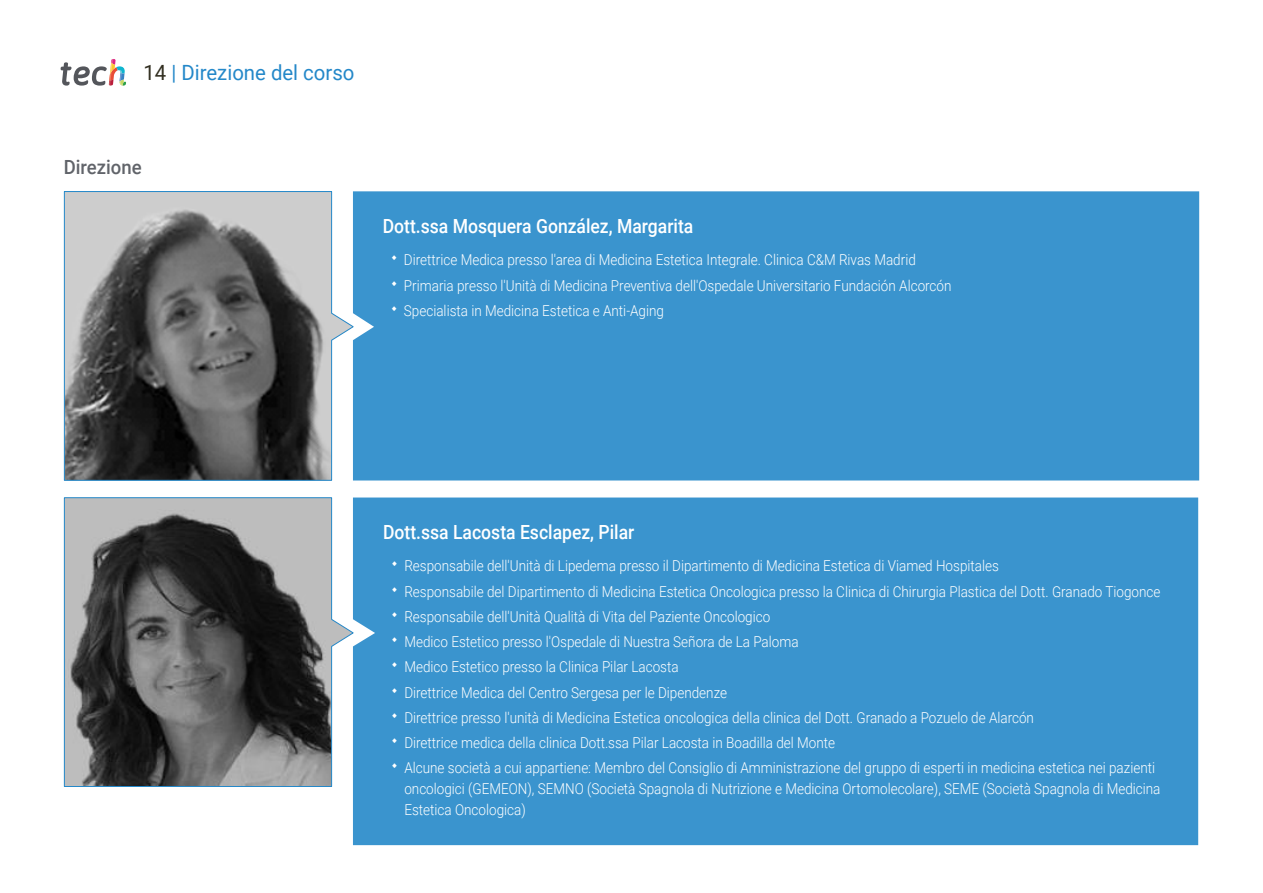
<style>
.page{position:relative;width:1263px;height:893px;background:#fff}
.page>*{position:absolute;margin:0;border:0;box-sizing:border-box;transform-origin:0 0}
.t1{font:21px "Roboto";color:#2488c9}
.t2{font:500 19.5px "Roboto";color:#fff;scale:.9 1}
.t3{font:500 19.5px "Roboto";color:#61646a;scale:.95 1}
.t4{font:300 15px/25.2px "Roboto";color:#fff;scale:.9 1}
.s1{color:#312e20}
</style>
<div class="page">
<svg style="left:61px;top:59px;width:65px;height:27px"></svg>
<div style="left:354px;top:191px;width:845px;height:289px;background:#3a94ce"></div>
<div style="left:353px;top:497px;width:845px;height:348px;background:#3a94ce"></div>
<svg style="left:64px;top:191px;width:290px;height:290px"></svg>
<svg style="left:64px;top:497px;width:290px;height:290px"></svg>
<svg style="left:392px;top:255px;width:5px;height:5px"></svg>
<svg style="left:392px;top:281px;width:5px;height:5px"></svg>
<svg style="left:392px;top:306px;width:5px;height:5px"></svg>
<svg style="left:392px;top:561px;width:5px;height:5px"></svg>
<svg style="left:392px;top:587px;width:5px;height:5px"></svg>
<svg style="left:392px;top:612px;width:5px;height:5px"></svg>
<svg style="left:392px;top:637px;width:5px;height:5px"></svg>
<svg style="left:392px;top:662px;width:5px;height:5px"></svg>
<svg style="left:392px;top:688px;width:5px;height:5px"></svg>
<svg style="left:392px;top:713px;width:5px;height:5px"></svg>
<svg style="left:392px;top:738px;width:5px;height:5px"></svg>
<svg style="left:392px;top:764px;width:5px;height:5px"></svg>
<h1 class="t1" style="left:144px;top:57px;width:213px"><span class="s1">14</span> | Direzione del corso</h1>
<h2 class="t3" style="left:64px;top:153px;width:84px">Direzione</h2>
<h2 class="t2" style="left:383px;top:212px;width:347px">Dott.ssa Mosquera González, Margarita</h2>
<p class="t4" style="left:404px;top:247px;width:610px">Direttrice Medica presso l'area di Medicina Estetica Integrale. Clinica C&amp;M Rivas Madrid<br>Primaria presso l'Unità di Medicina Preventiva dell'Ospedale Universitario Fundación Alcorcón<br>Specialista in Medicina Estetica e Anti-Aging</p>
<h2 class="t2" style="left:383px;top:518px;width:281px">Dott.ssa Lacosta Esclapez, Pilar</h2>
<p class="t4" style="left:404px;top:553px;width:842px">Responsabile dell'Unità di Lipedema presso il Dipartimento di Medicina Estetica di Viamed Hospitales<br>Responsabile del Dipartimento di Medicina Estetica Oncologica presso la Clinica di Chirurgia Plastica del Dott. Granado Tiogonce Responsabile dell'Unità Qualità di Vita del Paziente Oncologico<br>Medico Estetico presso l'Ospedale di Nuestra Señora de La Paloma<br>Medico Estetico presso la Clinica Pilar Lacosta<br>Direttrice Medica del Centro Sergesa per le Dipendenze<br>Direttrice presso l'unità di Medicina Estetica oncologica della clinica del Dott. Granado a Pozuelo de Alarcón<br>Direttrice medica della clinica Dott.ssa Pilar Lacosta in Boadilla del Monte<br>Alcune società a cui appartiene: Membro del Consiglio di Amministrazione del gruppo di esperti in medicina estetica nei pazienti</p>
<p class="t4" style="left:404px;top:778px;width:842px;line-height:21px">oncologici (GEMEON), SEMNO (Società Spagnola di Nutrizione e Medicina Ortomolecolare), SEME (Società Spagnola di Medicina<br>Estetica Oncologica)</p>
</div>
